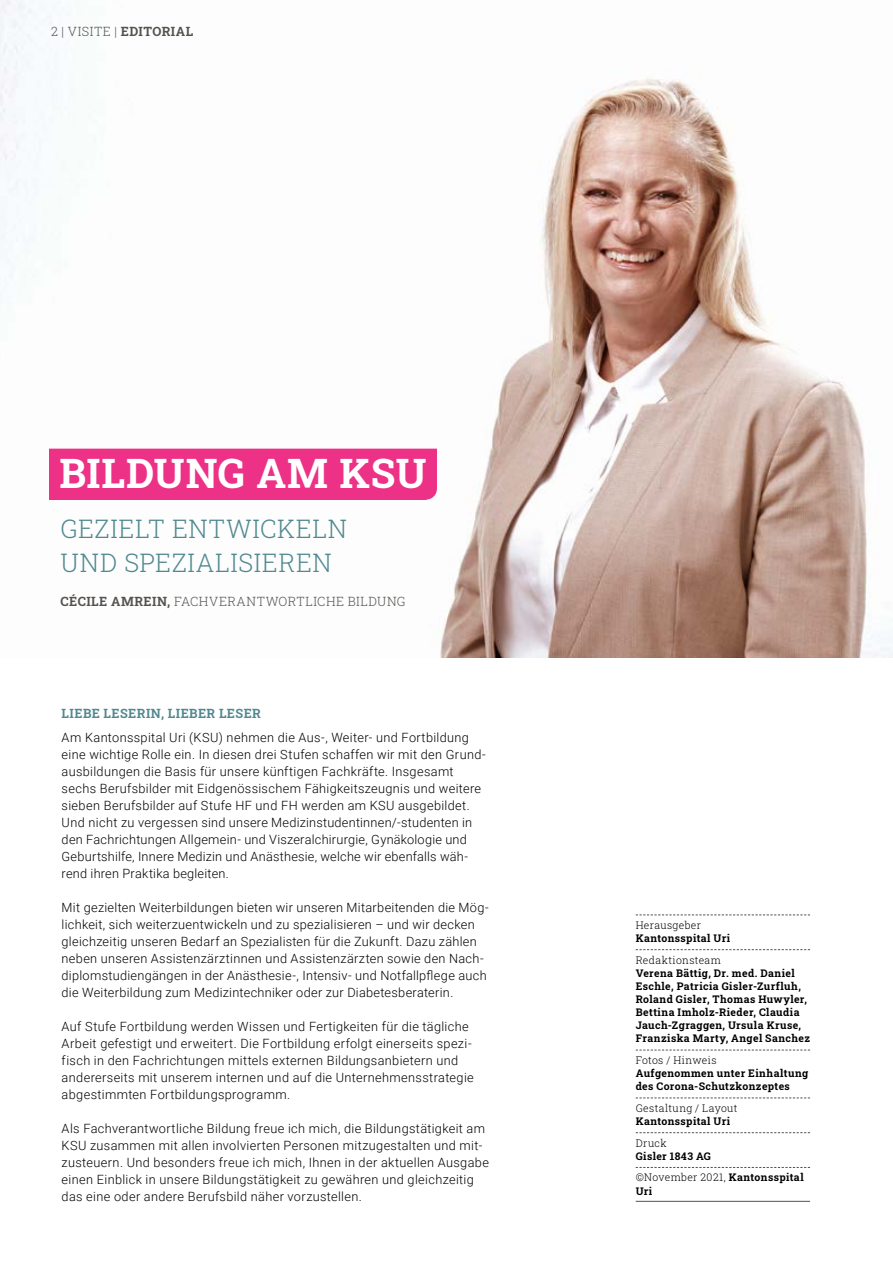
<style>
.page{position:relative;width:893px;height:1263px;background:#fff}
.page>*{position:absolute;margin:0;border:0;box-sizing:border-box;transform-origin:0 0}
.t1{font:700 40.5px "Roboto Slab";letter-spacing:.015em;color:#fff}
.t2{font:300 25.5px/34px "Roboto Slab";letter-spacing:.02em;color:#518990}
.t3{font:300 12.75px/17px "Roboto";letter-spacing:.025em;color:#000}
.t4{font:300 12.75px "Roboto Slab";letter-spacing:.04em;color:#55524e}
.t5{font:700 12.75px "Roboto Slab";letter-spacing:.03em;color:#518990}
.t6{font:700 10.5px/13.2px "Roboto Slab";letter-spacing:.04em;color:#000}
.t7{font:300 10.5px "Roboto Slab";letter-spacing:.035em;color:#000}
.s1{font-weight:700}
.s2{font-weight:300}
</style>
<div class="page">
<img style="left:0;top:0;width:893px;height:657px">
<svg style="left:636px;top:914px;width:174px;height:1px"></svg>
<svg style="left:636px;top:949px;width:174px;height:1px"></svg>
<svg style="left:636px;top:1050px;width:174px;height:1px"></svg>
<svg style="left:636px;top:1097px;width:174px;height:1px"></svg>
<svg style="left:636px;top:1132px;width:174px;height:1px"></svg>
<svg style="left:636px;top:1167px;width:174px;height:1px"></svg>
<hr style="left:636px;top:1201px;width:174px;height:1px;background:#55524e">
<div style="left:49px;top:449px;width:388px;height:39px;background:#ed3186"></div>
<div style="left:49px;top:488px;width:377px;height:12px;background:#ed3186"></div>
<p class="t4" style="left:51px;top:23px;width:144px">2 | VISITE | <span class="s1">EDITORIAL</span></p>
<h1 class="t1" style="left:59px;top:446px;width:369px">BILDUNG AM KSU</h1>
<h2 class="t2" style="left:61px;top:511px;width:288px">GEZIELT ENTWICKELN<br>UND SPEZIALISIEREN</h2>
<p class="t4" style="left:61px;top:593px;width:346px"><span class="s1">CÉCILE AMREIN,</span> FACHVERANTWORTLICHE BILDUNG</p>
<p class="t5" style="left:62px;top:705px;width:201px">LIEBE LESERIN, LIEBER LESER</p>
<p class="t3" style="left:62px;top:728px;width:426px">Am Kantonsspital Uri (KSU) nehmen die Aus-, Weiter- und Fortbildung eine wichtige Rolle ein. In diesen drei Stufen schaffen wir mit den Grund&shy;ausbildungen die Basis für unsere künftigen Fachkräfte. Insgesamt sechs Berufsbilder mit Eidgenössischem Fähigkeitszeugnis und weitere sieben Berufsbilder auf Stufe HF und FH werden am KSU ausgebildet.<br>Und nicht zu vergessen sind unsere Medizinstudentinnen/-studenten in den Fachrichtungen Allgemein- und Viszeralchirurgie, Gynäkologie und Geburtshilfe, Innere Medizin und Anästhesie, welche wir ebenfalls wäh&shy;rend ihren Praktika begleiten.</p>
<p class="t3" style="left:62px;top:899px;width:429px">Mit gezielten Weiterbildungen bieten wir unseren Mitarbeitenden die Mög&shy;lichkeit, sich weiterzuentwickeln und zu spezialisieren – und wir decken gleichzeitig unseren Bedarf an Spezialisten für die Zukunft. Dazu zählen neben unseren Assistenzärztinnen und Assistenzärzten sowie den Nach&shy;diplomstudiengängen in der Anästhesie-, Intensiv- und Notfallpflege auch die Weiterbildung zum Medizintechniker oder zur Diabetesberaterin.</p>
<p class="t3" style="left:62px;top:1018px;width:414px">Auf Stufe Fortbildung werden Wissen und Fertigkeiten für die tägliche Arbeit gefestigt und erweitert. Die Fortbildung erfolgt einerseits spezi&shy;fisch in den Fachrichtungen mittels externen Bildungsanbietern und andererseits mit unserem internen und auf die Unternehmensstrategie abgestimmten Fortbildungsprogramm.</p>
<p class="t3" style="left:62px;top:1120px;width:429px">Als Fachverantwortliche Bildung freue ich mich, die Bildungstätigkeit am KSU zusammen mit allen involvierten Personen mitzugestalten und mit&shy;zusteuern. Und besonders freue ich mich, Ihnen in der aktuellen Ausgabe einen Einblick in unsere Bildungstätigkeit zu gewähren und gleichzeitig das eine oder andere Berufsbild näher vorzustellen.</p>
<p class="t7" style="left:636px;top:918px;width:67px">Herausgeber</p>
<p class="t6" style="left:636px;top:931px;width:96px">Kantonsspital Uri</p>
<p class="t7" style="left:636px;top:953px;width:87px">Redaktionsteam</p>
<p class="t6" style="left:636px;top:966px;width:176px">Verena Bättig, Dr. med. Daniel<br>Eschle, Patricia Gisler-Zurfluh,<br>Roland Gisler, Thomas Huwyler,<br>Bettina Imholz-Rieder, Claudia<br>Jauch-Zgraggen, Ursula Kruse,<br>Franziska Marty, Angel Sanchez</p>
<p class="t7" style="left:636px;top:1053px;width:82px">Fotos / Hinweis</p>
<p class="t6" style="left:636px;top:1066px;width:174px">Aufgenommen unter Einhaltung des Corona-Schutzkonzeptes</p>
<p class="t7" style="left:636px;top:1101px;width:103px">Gestaltung / Layout</p>
<p class="t6" style="left:636px;top:1114px;width:96px">Kantonsspital Uri</p>
<p class="t7" style="left:636px;top:1136px;width:32px">Druck</p>
<p class="t6" style="left:636px;top:1145px;width:170px;line-height:21.6px">Gisler 1843 AG<br><span class="s2">©November 2021,</span> Kantonsspital</p>
<p class="t6" style="left:636px;top:1184px;width:18px">Uri</p>
</div>
